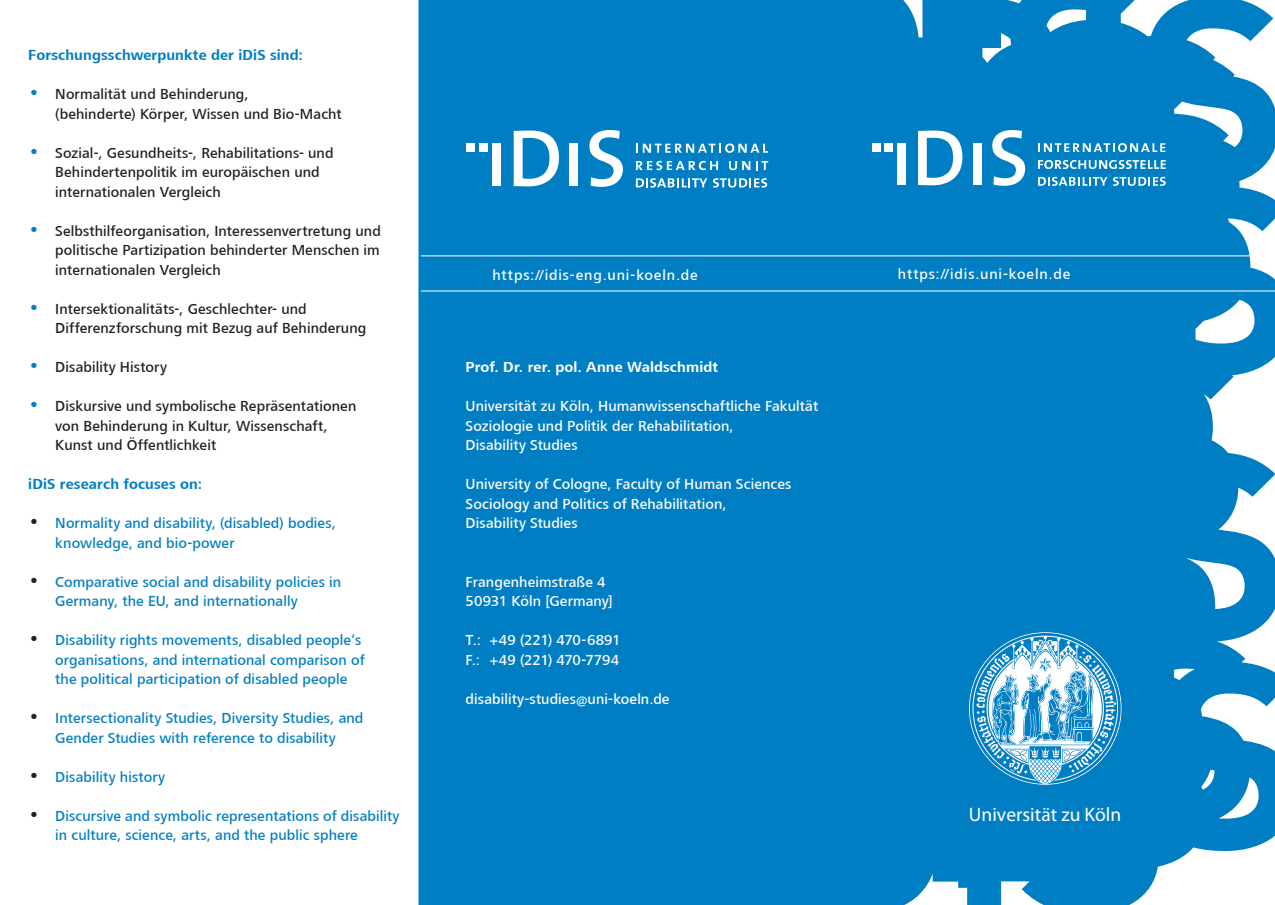
<style>
.page{position:relative;width:1275px;height:905px;background:#fff}
.page>*{position:absolute;margin:0;border:0;box-sizing:border-box;transform-origin:0 0}
.t1{font:700 condensed 19.5px "Frutiger";color:#fff}
.t2{font:500 15px/19.5px "Lino Frutiger Next";letter-spacing:.005em;color:#231f20}
.t3{font:500 15px/19.5px "Lino Frutiger Next";letter-spacing:.005em;color:#007ec3}
.t4{font:500 15px/19.5px "Lino Frutiger Next";letter-spacing:.005em;color:#fff}
.t5{font:700 15px "Lino Frutiger Next";letter-spacing:.005em;color:#007ec3}
.t6{font:500 15px "Lino Frutiger Next";letter-spacing:.055em;color:#fff}
.t7{font:700 15px "Lino Frutiger Next";letter-spacing:.005em;color:#fff}
.s1{font-size:21px;color:#007ec3}
.s2{font-size:21px;color:#231f20}
</style>
<div class="page">
<div style="left:418px;top:0;width:857px;height:905px;background:#007ec3"></div>
<svg style="left:969px;top:632px;width:152px;height:153px"></svg>
<hr style="left:421px;top:255px;width:840px;height:1px;background:#fff">
<hr style="left:421px;top:291px;width:854px;height:1px;background:#fff">
<div style="left:897px;top:143px;width:9px;height:42px;background:#fff"></div>
<svg style="left:918px;top:130px;width:44px;height:55px"></svg>
<div style="left:973px;top:143px;width:8px;height:42px;background:#fff"></div>
<svg style="left:992px;top:130px;width:33px;height:56px"></svg>
<div style="left:884px;top:143px;width:8px;height:8px;background:#fff"></div>
<div style="left:872px;top:143px;width:8px;height:8px;background:#fff"></div>
<svg style="left:1038px;top:177px;width:69px;height:9px"></svg>
<svg style="left:1113px;top:177px;width:53px;height:9px"></svg>
<svg style="left:1038px;top:160px;width:128px;height:9px"></svg>
<svg style="left:1038px;top:143px;width:127px;height:9px"></svg>
<svg style="left:636px;top:144px;width:132px;height:9px"></svg>
<svg style="left:636px;top:161px;width:82px;height:9px"></svg>
<svg style="left:729px;top:161px;width:21px;height:9px"></svg>
<svg style="left:756px;top:161px;width:12px;height:9px"></svg>
<svg style="left:636px;top:178px;width:71px;height:10px"></svg>
<svg style="left:713px;top:178px;width:54px;height:10px"></svg>
<div style="left:492px;top:143px;width:9px;height:43px;background:#fff"></div>
<svg style="left:514px;top:130px;width:45px;height:56px"></svg>
<div style="left:569px;top:143px;width:9px;height:43px;background:#fff"></div>
<svg style="left:589px;top:130px;width:34px;height:57px"></svg>
<div style="left:479px;top:143px;width:9px;height:9px;background:#fff"></div>
<div style="left:466px;top:143px;width:9px;height:9px;background:#fff"></div>
<svg style="left:1268px;top:0;width:7px;height:7px"></svg>
<svg style="left:1268px;top:898px;width:7px;height:7px"></svg>
<p class="t5" style="left:28px;top:47px;width:276px">Forschungsschwerpunkte der iDiS sind:</p>
<p class="t2" style="left:55px;top:84px;width:288px;text-indent:-27px"><span class="s1">•</span> Normalität und Behinderung,<br>(behinderte) Körper, Wissen und Bio-Macht</p>
<p class="t2" style="left:55px;top:143px;width:280px;text-indent:-27px"><span class="s1">•</span> Sozial-, Gesundheits-, Rehabilitations- und<br>Behindertenpolitik im europäischen und internationalen Vergleich</p>
<p class="t2" style="left:55px;top:221px;width:327px;text-align:justify;text-indent:-27px"><span class="s1">•</span> Selbsthilfeorganisation, Interessenvertretung und politische Partizipation behinderter Menschen im internationalen Vergleich</p>
<p class="t2" style="left:55px;top:299px;width:312px;text-indent:-27px"><span class="s1">•</span> Intersektionalitäts-, Geschlechter- und<br>Differenzforschung mit Bezug auf Behinderung</p>
<p class="t2" style="left:28px;top:357px;width:140px"><span class="s1">•</span> Disability History</p>
<p class="t2" style="left:55px;top:396px;width:303px;text-indent:-27px"><span class="s1">•</span> Diskursive und symbolische Repräsentationen von Behinderung in Kultur, Wissenschaft,<br>Kunst und Öffentlichkeit</p>
<p class="t5" style="left:28px;top:476px;width:175px">iDiS research focuses on:</p>
<p class="t3" style="left:55px;top:513px;width:282px;text-indent:-27px"><span class="s2">•</span> Normality and disability, (disabled) bodies, knowledge, and bio-power</p>
<p class="t3" style="left:55px;top:572px;width:287px;text-indent:-27px"><span class="s2">•</span> Comparative social and disability policies in<br>Germany, the EU, and internationally</p>
<p class="t3" style="left:55px;top:630px;width:311px;text-indent:-27px"><span class="s2">•</span> Disability rights movements, disabled people‘s organisations, and international comparison of the political participation of disabled people</p>
<p class="t3" style="left:28px;top:708px;width:337px;text-align:center"><span class="s2">•</span> Intersectionality Studies, Diversity Studies, and<br>Gender Studies with reference to disability</p>
<p class="t3" style="left:28px;top:767px;width:138px"><span class="s2">•</span> Disability history</p>
<p class="t3" style="left:55px;top:806px;width:346px;text-indent:-27px"><span class="s2">•</span> Discursive and symbolic representations of disability in culture, science, arts, and the public sphere</p>
<p class="t6" style="left:492px;top:266px;width:207px">https://idis-eng.uni-koeln.de</p>
<p class="t6" style="left:898px;top:266px;width:174px">https://idis.uni-koeln.de</p>
<p class="t7" style="left:466px;top:359px;width:254px">Prof. Dr. rer. pol. Anne Waldschmidt</p>
<p class="t4" style="left:466px;top:396px;width:354px">Universität zu Köln, Humanwissenschaftliche Fakultät<br>Soziologie und Politik der Rehabilitation,<br>Disability Studies</p>
<p class="t4" style="left:466px;top:474px;width:327px">University of Cologne, Faculty of Human Sciences<br>Sociology and Politics of Rehabilitation,<br>Disability Studies</p>
<p class="t4" style="left:466px;top:572px;width:149px">Frangenheimstraße 4<br>50931 Köln [Germany]</p>
<p class="t4" style="left:466px;top:630px;width:157px">T.: +49 (221) 470-6891<br>F.: +49 (221) 470-7794</p>
<p class="t4" style="left:466px;top:689px;width:205px">disability-studies@uni-koeln.de</p>
<h1 class="t1" style="left:969px;top:803px;width:154px">Universität zu Köln</h1>
</div>
